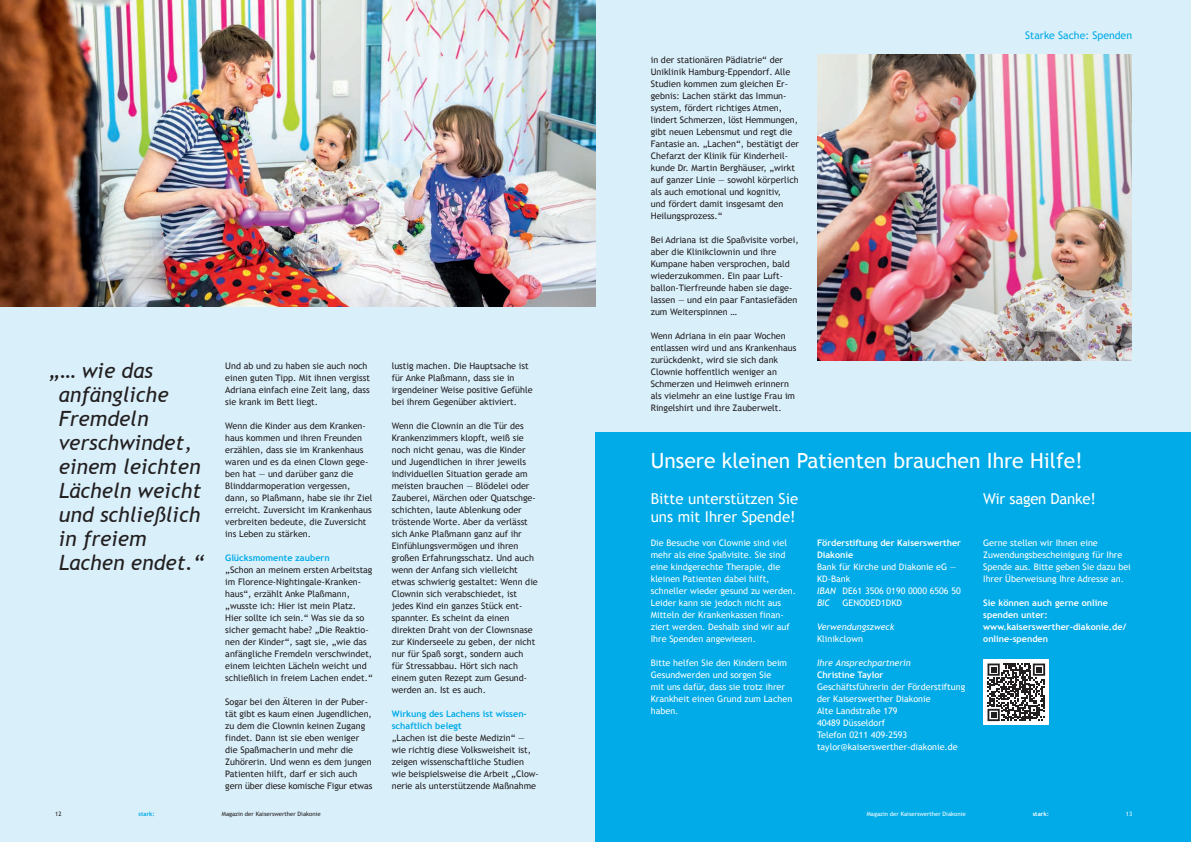
<style>
.page{position:relative;width:1191px;height:842px;background:#d9effa}
.page>*{position:absolute;margin:0;border:0;box-sizing:border-box;transform-origin:0 0}
.t1{font:italic 21px/24px "Trebuchet MS";color:#231f20}
.t2{font:21px "Trebuchet MS";color:#fff}
.t3{font:15px/18px "Trebuchet MS";color:#fff}
.t4{font:10.5px "Trebuchet MS";color:#00abe7}
.t5{font:9px/12px "Trebuchet MS";color:#231f20}
.t6{font:9px/12px "Trebuchet MS";color:#fff}
.t7{font:700 9px/12px "Trebuchet MS";color:#fff}
.t8{font:700 9px/12px "Trebuchet MS";color:#00abe7}
.t9{font:italic 9px "Trebuchet MS";color:#fff}
.t10{font:6px "Trebuchet MS";color:#231f20}
.t11{font:6px "Trebuchet MS";color:#fff}
.t12{font:700 6px "Trebuchet MS";color:#00abe7}
.t13{font:700 6px "Trebuchet MS";color:#fff}
.s1{font-style:italic}
</style>
<div class="page">
<div style="left:595px;top:432px;width:596px;height:410px;background:#00abe7"></div>
<img style="left:0;top:0;width:595px;height:306px">
<img style="left:817px;top:54px;width:314px;height:306px">
<div style="left:983px;top:660px;width:66px;height:65px;background:#fff"></div>
<svg style="left:987px;top:663px;width:58px;height:58px"></svg>
<h1 class="t1" style="left:59px;top:359px;width:147px;text-indent:-10px">„… wie das anfängliche<br>Fremdeln verschwindet, einem leichten<br>Lächeln weicht und schließlich in freiem<br>Lachen endet.“</h1>
<p class="t5" style="left:225px;top:360px;width:146px">Und ab und zu haben sie auch noch einen guten Tipp. Mit ihnen vergisst<br>Adriana einfach eine Zeit lang, dass sie krank im Bett liegt.</p>
<p class="t5" style="left:225px;top:420px;width:148px">Wenn die Kinder aus dem Kranken&shy;haus kommen und ihren Freunden erzählen, dass sie im Krankenhaus waren und es da einen Clown gege&shy;ben hat — und darüber ganz die<br>Blinddarmoperation vergessen, dann, so Plaßmann, habe sie ihr Ziel erreicht. Zuversicht im Krankenhaus verbreiten bedeute, die Zuversicht ins Leben zu stärken.</p>
<p class="t8" style="left:225px;top:552px;width:106px">Glücksmomente zaubern</p>
<p class="t5" style="left:225px;top:564px;width:149px">„Schon an meinem ersten Arbeitstag im Florence-Nightingale-Kranken&shy;haus“, erzählt Anke Plaßmann, „wusste ich: Hier ist mein Platz.<br>Hier sollte ich sein.“ Was sie da so sicher gemacht habe? „Die Reaktio&shy;nen der Kinder“, sagt sie, „wie das anfängliche Fremdeln verschwindet, einem leichten Lächeln weicht und schließlich in freiem Lachen endet.“</p>
<p class="t5" style="left:225px;top:696px;width:149px">Sogar bei den Älteren in der Puber&shy;tät gibt es kaum einen Jugendlichen, zu dem die Clownin keinen Zugang findet. Dann ist sie eben weniger die Spaßmacherin und mehr die Zuhörerin. Und wenn es dem jungen Patienten hilft, darf er sich auch gern über diese komische Figur etwas</p>
<p class="t5" style="left:392px;top:360px;width:142px">lustig machen. Die Hauptsache ist für Anke Plaßmann, dass sie in irgendeiner Weise positive Gefühle bei ihrem Gegenüber aktiviert.</p>
<p class="t5" style="left:392px;top:420px;width:148px">Wenn die Clownin an die Tür des<br>Krankenzimmers klopft, weiß sie noch nicht genau, was die Kinder und Jugendlichen in ihrer jeweils individuellen Situation gerade am meisten brauchen — Blödelei oder<br>Zauberei, Märchen oder Quatschge&shy;schichten, laute Ablenkung oder tröstende Worte. Aber da verlässt sich Anke Plaßmann ganz auf ihr<br>Einfühlungsvermögen und ihren großen Erfahrungsschatz. Und auch wenn der Anfang sich vielleicht etwas schwierig gestaltet: Wenn die<br>Clownin sich verabschiedet, ist jedes Kind ein ganzes Stück ent&shy;spannter. Es scheint da einen direkten Draht von der Clownsnase zur Kinderseele zu geben, der nicht nur für Spaß sorgt, sondern auch<br>für Stressabbau. Hört sich nach einem guten Rezept zum Gesund&shy;werden an. Ist es auch.</p>
<p class="t8" style="left:392px;top:708px;width:137px">Wirkung des Lachens ist wissen&shy;schaftlich belegt</p>
<p class="t5" style="left:392px;top:732px;width:149px">„Lachen ist die beste Medizin“ — wie richtig diese Volksweisheit ist, zeigen wissenschaftliche Studien wie beispielsweise die Arbeit „Clow&shy;nerie als unterstützende Maßnahme</p>
<p class="t4" style="left:1025px;top:29px;width:108px">Starke Sache: Spenden</p>
<p class="t5" style="left:651px;top:54px;width:150px">in der stationären Pädiatrie“ der Uniklinik Hamburg-Eppendorf. Alle Studien kommen zum gleichen Er&shy;gebnis: Lachen stärkt das Immun&shy;system, fördert richtiges Atmen, lindert Schmerzen, löst Hemmungen, gibt neuen Lebensmut und regt die Fantasie an. „Lachen“, bestätigt der Chefarzt der Klinik für Kinderheil&shy;kunde Dr. Martin Berghäuser, „wirkt auf ganzer Linie — sowohl körperlich als auch emotional und kognitiv,<br>und fördert damit insgesamt den Heilungsprozess.“</p>
<p class="t5" style="left:651px;top:234px;width:149px">Bei Adriana ist die Spaßvisite vorbei, aber die Klinikclownin und ihre<br>Kumpane haben versprochen, bald wiederzukommen. Ein paar Luft&shy;ballon-Tierfreunde haben sie dage&shy;lassen — und ein paar Fantasiefäden zum Weiterspinnen …</p>
<p class="t5" style="left:651px;top:330px;width:147px">Wenn Adriana in ein paar Wochen entlassen wird und ans Krankenhaus zurückdenkt, wird sie sich dank Clownie hoffentlich weniger an Schmerzen und Heimweh erinnern als vielmehr an eine lustige Frau im Ringelshirt und ihre Zauberwelt.</p>
<h1 class="t2" style="left:651px;top:448px;width:433px">Unsere kleinen Patienten brauchen Ihre Hilfe!</h1>
<h2 class="t3" style="left:651px;top:490px;width:149px">Bitte unterstützen Sie uns mit Ihrer Spende!</h2>
<p class="t6" style="left:651px;top:537px;width:147px">Die Besuche von Clownie sind viel mehr als eine Spaßvisite. Sie sind eine kindgerechte Therapie, die kleinen Patienten dabei hilft, schneller wieder gesund zu werden.<br>Leider kann sie jedoch nicht aus<br>Mitteln der Krankenkassen finan&shy;ziert werden. Deshalb sind wir auf<br>Ihre Spenden angewiesen.</p>
<p class="t6" style="left:651px;top:657px;width:143px">Bitte helfen Sie den Kindern beim<br>Gesundwerden und sorgen Sie<br>mit uns dafür, dass sie trotz ihrer<br>Krankheit einen Grund zum Lachen haben.</p>
<h2 class="t3" style="left:983px;top:490px;width:114px">Wir sagen Danke!</h2>
<p class="t6" style="left:983px;top:537px;width:149px">Gerne stellen wir Ihnen eine Zuwendungsbescheinigung für Ihre Spende aus. Bitte geben Sie dazu bei Ihrer Überweisung Ihre Adresse an.</p>
<p class="t7" style="left:983px;top:597px;width:144px">Sie können auch gerne online spenden unter: www.kaiserswerther-diakonie.de/ online-spenden</p>
<p class="t7" style="left:817px;top:537px;width:146px">Förderstiftung der Kaiserswerther<br>Diakonie</p>
<p class="t6" style="left:817px;top:561px;width:145px">Bank für Kirche und Diakonie eG —<br>KD-Bank<br><span class="s1">IBAN</span> DE61 3506 0190 0000 6506 50<br><span class="s1">BIC</span></p>
<p class="t6" style="left:842px;top:597px;width:61px">GENODED1DKD</p>
<p class="t9" style="left:817px;top:621px;width:79px">Verwendungszweck</p>
<p class="t6" style="left:817px;top:633px;width:47px">Klinikclown</p>
<p class="t9" style="left:817px;top:657px;width:95px">Ihre Ansprechpartnerin</p>
<p class="t7" style="left:817px;top:669px;width:68px">Christine Taylor</p>
<p class="t6" style="left:817px;top:681px;width:150px">Geschäftsführerin der Förderstiftung der Kaiserswerther Diakonie<br>Alte Landstraße 179<br>40489 Düsseldorf<br>Telefon 0211 409-2593 taylor@kaiserswerther-diakonie.de</p>
<p class="t10" style="left:55px;top:810px;width:8px">12</p>
<p class="t12" style="left:138px;top:810px;width:18px">stark:</p>
<p class="t10" style="left:222px;top:810px;width:100px">Magazin der Kaiserswerther Diakonie</p>
<p class="t11" style="left:866px;top:810px;width:100px">Magazin der Kaiserswerther Diakonie</p>
<p class="t13" style="left:1032px;top:810px;width:18px">stark:</p>
<p class="t11" style="left:1125px;top:810px;width:8px">13</p>
</div>
